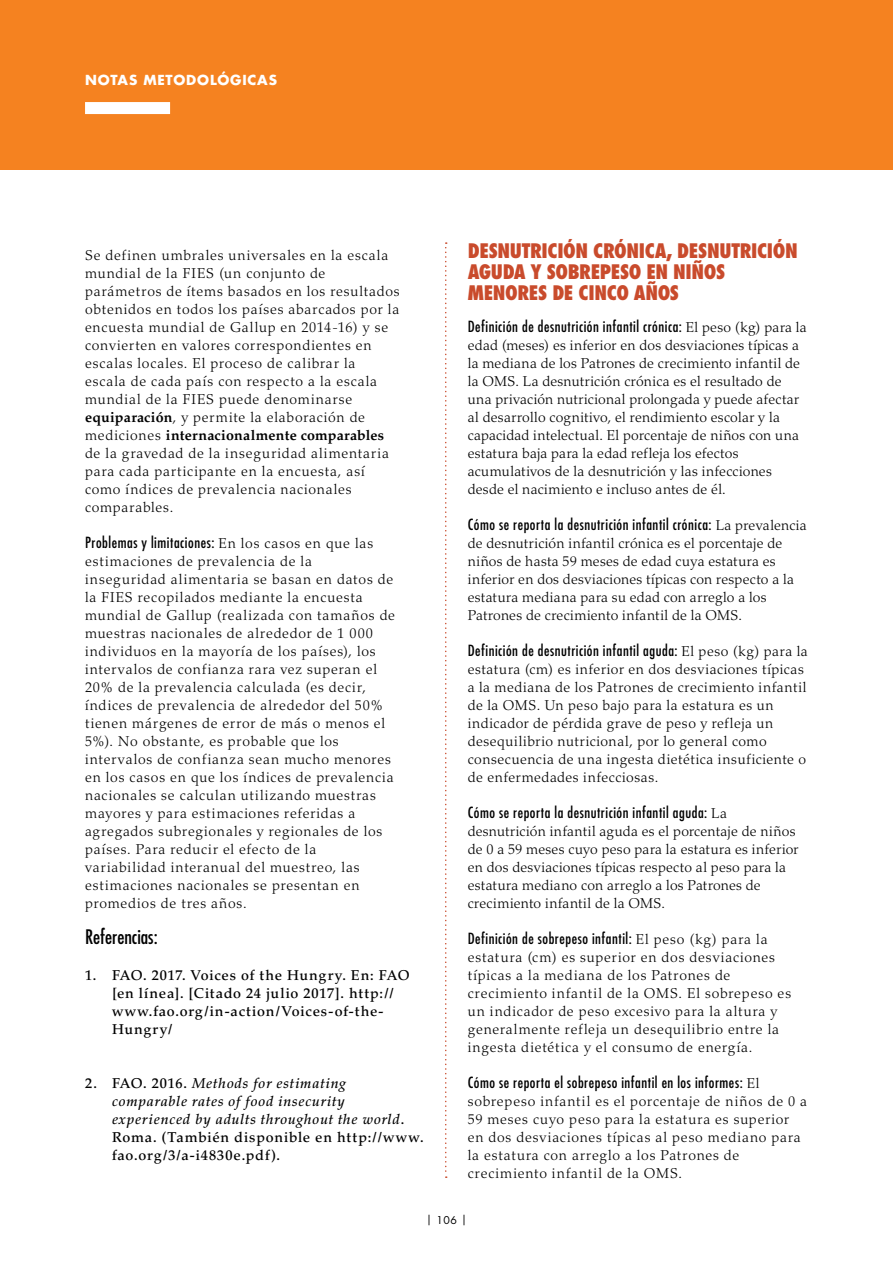
<style>
.page{position:relative;width:893px;height:1263px;background:#fff}
.page>*{position:absolute;margin:0;border:0;box-sizing:border-box;transform-origin:0 0}
.t1{font:800 condensed 19.5px/21px "Futura Std";letter-spacing:-.02em;color:#c94b2c}
.t2{font:condensed 19.5px "Futura Std";color:#000}
.t3{font:condensed 15px "Futura Std";letter-spacing:.035em;color:#000}
.t4{font:300 14.25px/18px "Palatino LT Std";letter-spacing:.045em;color:#000}
.t5{font:300 14.25px/18px "Palatino LT Std";letter-spacing:.015em;color:#000}
.t6{font:italic 500 14.25px/18px "Palatino LT Std";letter-spacing:.055em;color:#000}
.t7{font:500 14.25px/18px "Palatino LT Std";letter-spacing:.055em;color:#000}
.t8{font:700 13.5px "Futura Std";letter-spacing:.06em;color:#fff}
.t9{font:10.5px "Futura Std";color:#000}
.s1{font-weight:700}
.s2{font-family:"Palatino LT Std";font-weight:300;font-stretch:normal;font-size:14.25px}
.s3{font-style:normal}
</style>
<div class="page">
<div style="left:0;top:0;width:893px;height:170px;background:#f58220"></div>
<div style="left:85px;top:102px;width:85px;height:12px;background:#fff"></div>
<svg style="left:445px;top:242px;width:2px;height:936px"></svg>
<p class="t8" style="left:85px;top:71px;width:193px">NOTAS METODOLÓGICAS</p>
<p class="t4" style="left:85px;top:246px;width:316px">Se definen umbrales universales en la escala mundial de la FIES (un conjunto de parámetros de ítems basados en los resultados obtenidos en todos los países abarcados por la encuesta mundial de Gallup en 2014-16) y se convierten en valores correspondientes en escalas locales. El proceso de calibrar la escala de cada país con respecto a la escala mundial de la FIES puede denominarse <span class="s1">equiparación</span>, y permite la elaboración de mediciones <span class="s1">internacionalmente comparables </span>de la gravedad de la inseguridad alimentaria para cada participante en la encuesta, así como índices de prevalencia nacionales comparables.</p>
<p class="t3" style="left:85px;top:533px;width:290px">Problemas y limitaciones: <span class="s2">En los casos en que las</span></p>
<p class="t4" style="left:85px;top:552px;width:312px">estimaciones de prevalencia de la inseguridad alimentaria se basan en datos de la FIES recopilados mediante la encuesta mundial de Gallup (realizada con tamaños de muestras nacionales de alrededor de 1 000 individuos en la mayoría de los países), los intervalos de confianza rara vez superan el 20% de la prevalencia calculada (es decir, índices de prevalencia de alrededor del 50% tienen márgenes de error de más o menos el 5%). No obstante, es probable que los intervalos de confianza sean mucho menores en los casos en que los índices de prevalencia nacionales se calculan utilizando muestras mayores y para estimaciones referidas a agregados subregionales y regionales de los países. Para reducir el efecto de la variabilidad interanual del muestreo, las estimaciones nacionales se presentan en promedios de tres años.</p>
<h1 class="t2" style="left:85px;top:925px;width:74px">Referencias:</h1>
<p class="t7" style="left:112px;top:966px;width:299px;text-indent:-27px">1. FAO. 2017. Voices of the Hungry. En: FAO [en línea]. [Citado 24 julio 2017]. http:// www.fao.org/in-action/Voices-of-the-Hungry/</p>
<p class="t6" style="left:112px;top:1074px;width:313px;text-indent:-27px"><span class="s3">2. FAO. 2016.</span> Methods for estimating comparable rates of food insecurity experienced by adults throughout the world<span class="s3">.<br>Roma. (También disponible en http://www. fao.org/3/a-i4830e.pdf).</span></p>
<h1 class="t1" style="left:468px;top:240px;width:332px">DESNUTRICIÓN CRÓNICA, DESNUTRICIÓN<br>AGUDA Y SOBREPESO EN NIÑOS<br>MENORES DE CINCO AÑOS</h1>
<p class="t3" style="left:468px;top:317px;width:341px">Definición de desnutrición infantil crónica: <span class="s2">El peso (kg) para la</span></p>
<p class="t5" style="left:468px;top:336px;width:334px">edad (meses) es inferior en dos desviaciones típicas a la mediana de los Patrones de crecimiento infantil de la OMS. La desnutrición crónica es el resultado de una privación nutricional prolongada y puede afectar al desarrollo cognitivo, el rendimiento escolar y la capacidad intelectual. El porcentaje de niños con una estatura baja para la edad refleja los efectos acumulativos de la desnutrición y las infecciones desde el nacimiento e incluso antes de él.</p>
<p class="t3" style="left:468px;top:515px;width:341px">Cómo se reporta la desnutrición infantil crónica: <span class="s2">La prevalencia</span></p>
<p class="t5" style="left:468px;top:534px;width:328px">de desnutrición infantil crónica es el porcentaje de niños de hasta 59 meses de edad cuya estatura es inferior en dos desviaciones típicas con respecto a la estatura mediana para su edad con arreglo a los Patrones de crecimiento infantil de la OMS.</p>
<p class="t3" style="left:468px;top:641px;width:342px">Definición de desnutrición infantil aguda: <span class="s2">El peso (kg) para la</span></p>
<p class="t4" style="left:468px;top:660px;width:340px">estatura (cm) es inferior en dos desviaciones típicas a la mediana de los Patrones de crecimiento infantil de la OMS. Un peso bajo para la estatura es un indicador de pérdida grave de peso y refleja un desequilibrio nutricional, por lo general como consecuencia de una ingesta dietética insuficiente o de enfermedades infecciosas.</p>
<p class="t3" style="left:468px;top:803px;width:261px">Cómo se reporta la desnutrición infantil aguda: <span class="s2">La</span></p>
<p class="t5" style="left:468px;top:822px;width:332px">desnutrición infantil aguda es el porcentaje de niños de 0 a 59 meses cuyo peso para la estatura es inferior en dos desviaciones típicas respecto al peso para la estatura mediano con arreglo a los Patrones de crecimiento infantil de la OMS.</p>
<p class="t3" style="left:468px;top:929px;width:301px">Definición de sobrepeso infantil: <span class="s2">El peso (kg) para la</span></p>
<p class="t4" style="left:468px;top:948px;width:325px">estatura (cm) es superior en dos desviaciones típicas a la mediana de los Patrones de crecimiento infantil de la OMS. El sobrepeso es un indicador de peso excesivo para la altura y generalmente refleja un desequilibrio entre la ingesta dietética y el consumo de energía.</p>
<p class="t3" style="left:468px;top:1073px;width:293px">Cómo se reporta el sobrepeso infantil en los informes: <span class="s2">El</span></p>
<p class="t4" style="left:468px;top:1092px;width:341px">sobrepeso infantil es el porcentaje de niños de 0 a 59 meses cuyo peso para la estatura es superior en dos desviaciones típicas al peso mediano para la estatura con arreglo a los Patrones de crecimiento infantil de la OMS.</p>
<p class="t9" style="left:426px;top:1214px;width:42px">| 106 |</p>
</div>
